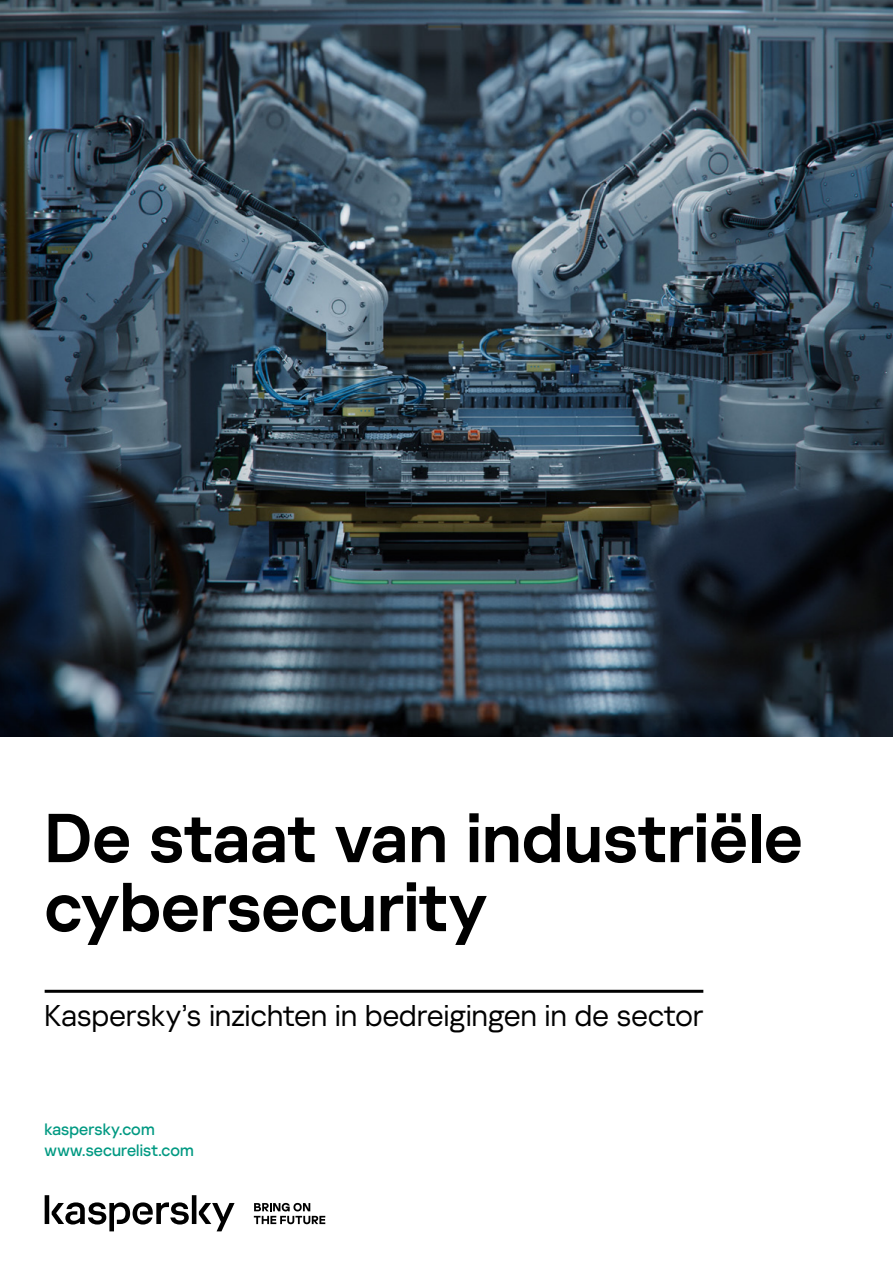
<style>
.page{position:relative;width:893px;height:1263px;background:#fff}
.page>*{position:absolute;margin:0;border:0;box-sizing:border-box;transform-origin:0 0}
.t1{font:600 69px/69px "Kaspersky Sans Display";letter-spacing:.005em;color:#000}
.t2{font:30px "Kaspersky Sans Display";letter-spacing:.01em;color:#000}
.t3{font:500 16.5px/21px "Kaspersky Sans Display";letter-spacing:.005em;color:#009982}
</style>
<div class="page">
<img style="left:0;top:0;width:893px;height:736px">
<svg style="left:45px;top:1195px;width:190px;height:36px"></svg>
<svg style="left:254px;top:1203px;width:71px;height:21px"></svg>
<hr style="left:45px;top:990px;width:658px;height:3px;background:#000">
<h1 class="t1" style="left:45px;top:799px;width:759px">De staat van industriële cybersecurity</h1>
<p class="t2" style="left:45px;top:994px;width:660px">Kaspersky’s inzichten in bedreigingen in de sector</p>
<p class="t3" style="left:45px;top:1118px;width:151px">kaspersky.com www.securelist.com</p>
</div>
